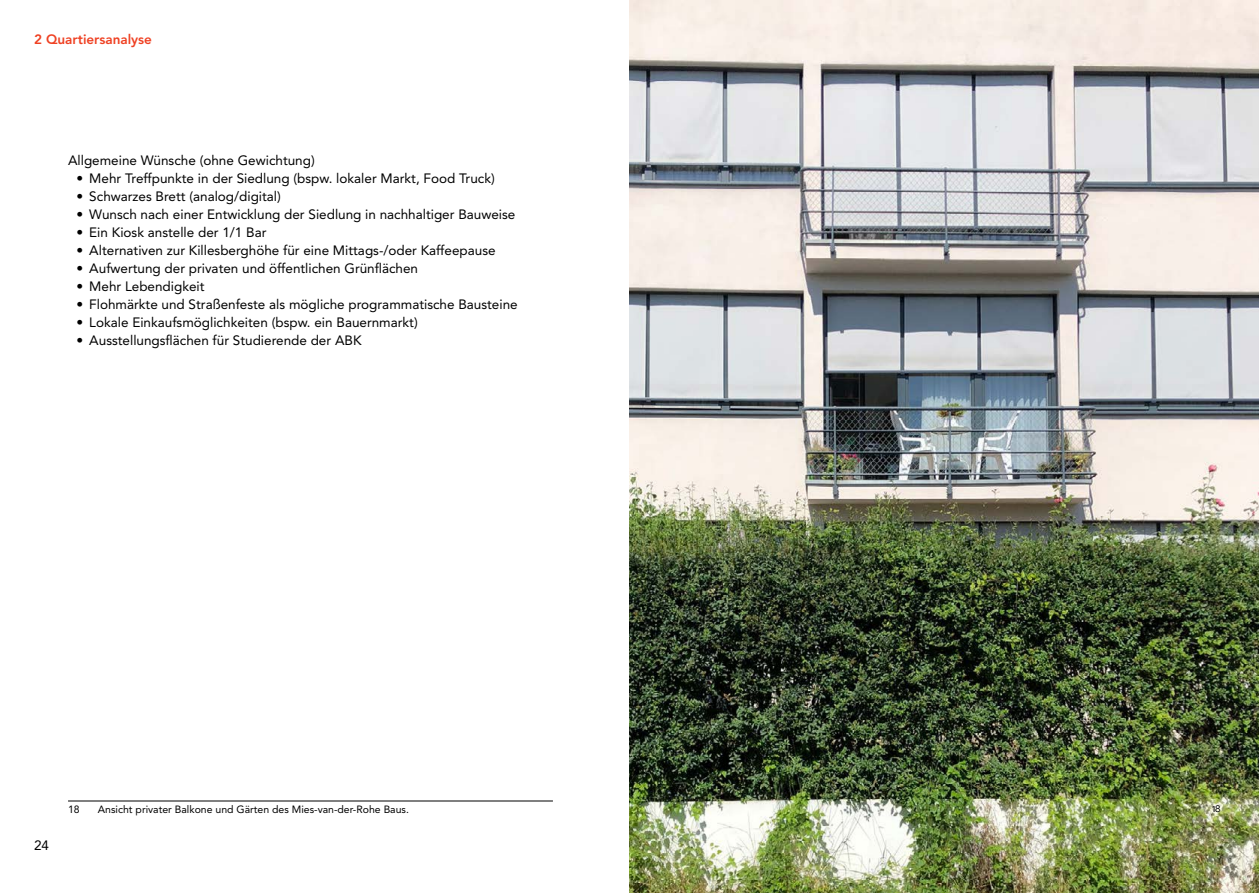
<style>
.page{position:relative;width:1259px;height:893px;background:#fff}
.page>*{position:absolute;margin:0;border:0;box-sizing:border-box;transform-origin:0 0}
.t1{font:13.5px "Avenir LT Std";color:#000}
.t2{font:800 13.5px "Avenir LT Std";color:#ef4123}
.t3{font:10.5px "Avenir LT Std";color:#000}
.t4{font:10.5px "Catamaran";color:#000}
</style>
<div class="page">
<img style="left:629px;top:0;width:630px;height:893px">
<hr style="left:68px;top:801px;width:485px;height:1px;background:#000">
<p class="t2" style="left:34px;top:34px;width:120px">2 Quartiersanalyse</p>
<p class="t1" style="left:68px;top:153px;width:248px">Allgemeine Wünsche (ohne Gewichtung)</p>
<p class="t1" style="left:77px;top:171px;width:420px">• Mehr Treffpunkte in der Siedlung (bspw. lokaler Markt, Food Truck)</p>
<p class="t1" style="left:77px;top:189px;width:206px">• Schwarzes Brett (analog/digital)</p>
<p class="t1" style="left:77px;top:207px;width:440px">• Wunsch nach einer Entwicklung der Siedlung in nachhaltiger Bauweise</p>
<p class="t1" style="left:77px;top:225px;width:191px">• Ein Kiosk anstelle der 1/1 Bar</p>
<p class="t1" style="left:77px;top:243px;width:420px">• Alternativen zur Killesberghöhe für eine Mittags-/oder Kaffeepause</p>
<p class="t1" style="left:77px;top:261px;width:343px">• Aufwertung der privaten und öffentlichen Grünflächen</p>
<p class="t1" style="left:77px;top:279px;width:130px">• Mehr Lebendigkeit</p>
<p class="t1" style="left:77px;top:297px;width:442px">• Flohmärkte und Straßenfeste als mögliche programmatische Bausteine</p>
<p class="t1" style="left:77px;top:315px;width:343px">• Lokale Einkaufsmöglichkeiten (bspw. ein Bauernmarkt)</p>
<p class="t1" style="left:77px;top:333px;width:286px">• Ausstellungsflächen für Studierende der ABK</p>
<p class="t1" style="left:34px;top:839px;width:17px">24</p>
<p class="t3" style="left:68px;top:804px;width:13px">18</p>
<p class="t3" style="left:98px;top:804px;width:313px">Ansicht privater Balkone und Gärten des Mies-van-der-Rohe Baus.</p>
<p class="t4" style="left:1212px;top:804px;width:10px">18</p>
</div>
